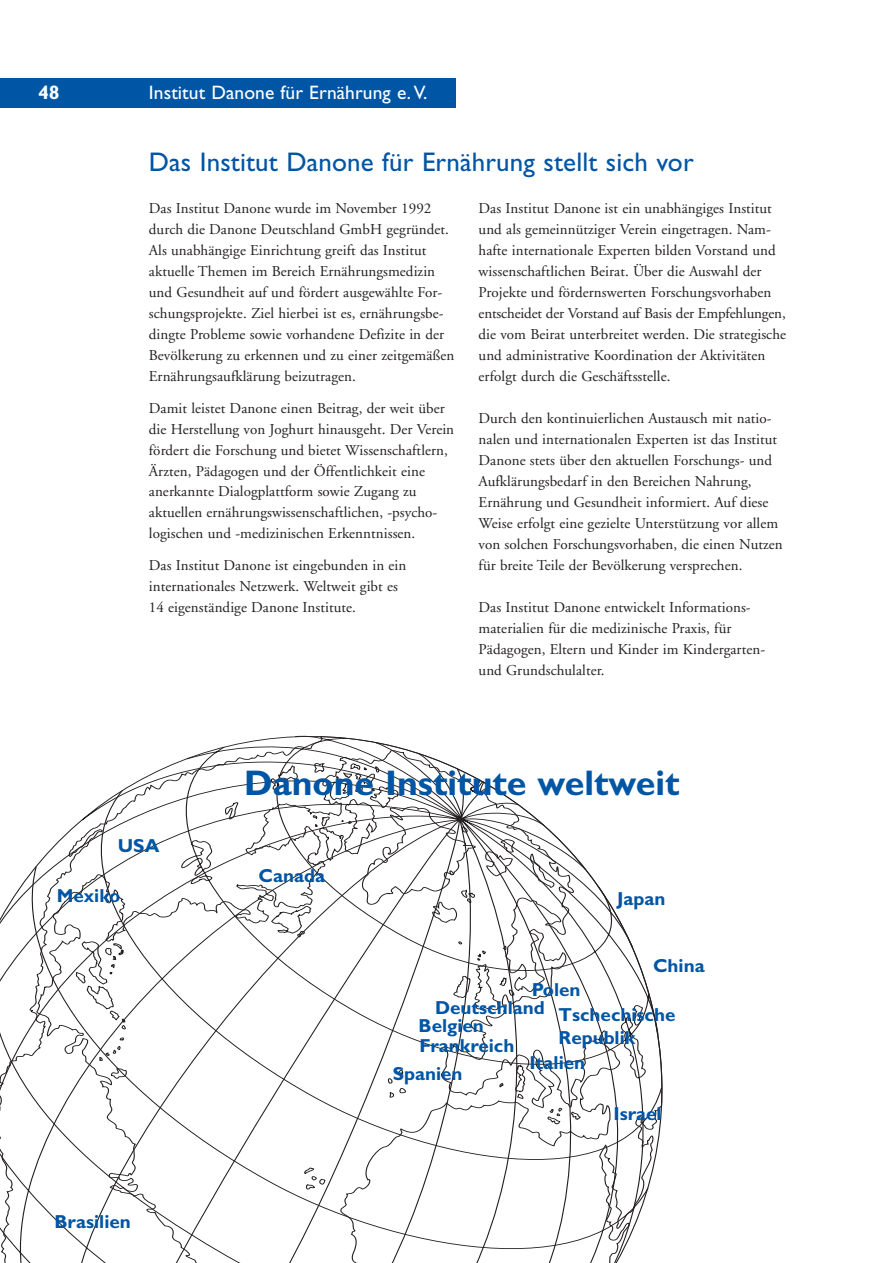
<style>
.page{position:relative;width:893px;height:1263px;background:#fff}
.page>*{position:absolute;margin:0;border:0;box-sizing:border-box;transform-origin:0 0}
.t1{font:700 35.7px "Gill Sans";color:#0155a5}
.t2{font:27px "Gill Sans";letter-spacing:.005em;color:#0155a5}
.t3{font:19.5px "Gill Sans";letter-spacing:.005em;color:#fff}
.t4{font:700 19.5px "Gill Sans";color:#fff}
.t5{font:700 18.9px/18px "Gill Sans";color:#0155a5}
.t6{font:15px/21px "Adobe Garamond";letter-spacing:.005em;color:#231f20}
</style>
<div class="page">
<div style="left:0;top:78px;width:455px;height:30px;background:#0155a5"></div>
<svg style="left:0;top:735px;width:663px;height:528px"></svg>
<h3 class="t4" style="left:38px;top:86px;width:23px">48</h3>
<h3 class="t3" style="left:149px;top:86px;width:280px">Institut Danone für Ernährung e.V.</h3>
<h2 class="t2" style="left:149px;top:153px;width:546px">Das Institut Danone für Ernährung stellt sich vor</h2>
<p class="t6" style="left:149px;top:199px;width:307px">Das Institut Danone wurde im November 1992 durch die Danone Deutschland GmbH gegründet.<br>Als unabhängige Einrichtung greift das Institut aktuelle Themen im Bereich Ernährungsmedizin und Gesundheit auf und fördert ausgewählte For&shy;schungsprojekte. Ziel hierbei ist es, ernährungsbe&shy;dingte Probleme sowie vorhandene Defizite in der Bevölkerung zu erkennen und zu einer zeitgemäßen Ernährungsaufklärung beizutragen.</p>
<p class="t6" style="left:149px;top:399px;width:307px">Damit leistet Danone einen Beitrag, der weit über die Herstellung von Joghurt hinausgeht. Der Verein fördert die Forschung und bietet Wissenschaftlern, Ärzten, Pädagogen und der Öffentlichkeit eine anerkannte Dialogplattform sowie Zugang zu aktuellen ernährungswissenschaftlichen, -psycho&shy;logischen und -medizinischen Erkenntnissen.</p>
<p class="t6" style="left:149px;top:556px;width:259px">Das Institut Danone ist eingebunden in ein internationales Netzwerk. Weltweit gibt es<br>14 eigenständige Danone Institute.</p>
<p class="t6" style="left:478px;top:199px;width:309px">Das Institut Danone ist ein unabhängiges Institut und als gemeinnütziger Verein eingetragen. Nam&shy;hafte internationale Experten bilden Vorstand und wissenschaftlichen Beirat. Über die Auswahl der Projekte und fördernswerten Forschungsvorhaben entscheidet der Vorstand auf Basis der Empfehlungen, die vom Beirat unterbreitet werden. Die strategische und administrative Koordination der Aktivitäten erfolgt durch die Geschäftsstelle.</p>
<p class="t6" style="left:478px;top:409px;width:305px">Durch den kontinuierlichen Austausch mit natio&shy;nalen und internationalen Experten ist das Institut Danone stets über den aktuellen Forschungs- und Aufklärungsbedarf in den Bereichen Nahrung, Ernährung und Gesundheit informiert. Auf diese Weise erfolgt eine gezielte Unterstützung vor allem von solchen Forschungsvorhaben, die einen Nutzen für breite Teile der Bevölkerung versprechen.</p>
<p class="t6" style="left:478px;top:598px;width:288px">Das Institut Danone entwickelt Informations&shy;materialien für die medizinische Praxis, für Pädagogen, Eltern und Kinder im Kindergarten&shy;und Grundschulalter.</p>
<p class="t5" style="left:118px;top:839px;width:43px">USA</p>
<h1 class="t1" style="left:244px;top:771px;width:437px">Danone Institute weltweit</h1>
<p class="t5" style="left:258px;top:869px;width:68px">Canada</p>
<p class="t5" style="left:57px;top:889px;width:65px">Mexiko</p>
<p class="t5" style="left:617px;top:892px;width:50px">Japan</p>
<p class="t5" style="left:653px;top:959px;width:53px">China</p>
<p class="t5" style="left:558px;top:980px;width:118px;line-height:24.6px;text-indent:-27px">Polen<br>Tschechische</p>
<p class="t5" style="left:558px;top:1030px;width:78px">Republik</p>
<p class="t5" style="left:418px;top:1000px;width:128px;text-indent:17px">Deutschland<br>Belgien</p>
<p class="t5" style="left:392px;top:1067px;width:71px">Spanien</p>
<p class="t5" style="left:419px;top:1039px;width:96px">Frankreich</p>
<p class="t5" style="left:529px;top:1055px;width:57px">Italien</p>
<p class="t5" style="left:54px;top:1215px;width:78px">Brasilien</p>
<p class="t5" style="left:613px;top:1107px;width:50px">Israel</p>
</div>
